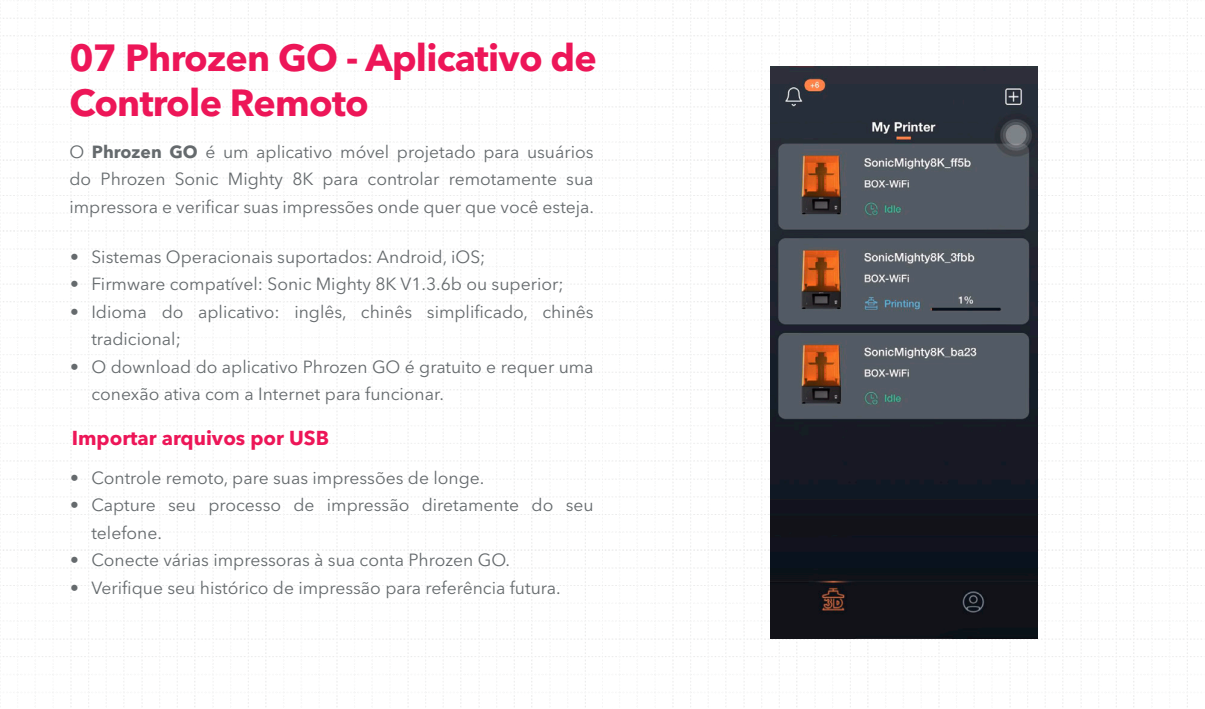
<style>
.page{position:relative;width:1205px;height:709px;background:#fff}
.page>*{position:absolute;margin:0;border:0;box-sizing:border-box;transform-origin:0 0}
.t1{font:700 37.5px/45px "Avenir Next LT Pro";letter-spacing:-.02em;color:#ed1658}
.t2{font:700 20px "Avenir Next LT Pro";color:#ed1658}
.t3{font:17.5px/27.5px "Avenir Next LT Pro";color:#656a6d}
.s1{font-weight:700}
</style>
<div class="page">
<img style="left:0;top:0;width:1202px;height:707px">
<img style="left:770px;top:66px;width:267px;height:572px">
<p class="t1" style="left:69px;top:35px;width:529px">07 Phrozen GO - Aplicativo de<br>Controle Remoto</p>
<p class="t3" style="left:69px;top:138px;width:526px;text-align:justify">O <span class="s1">Phrozen GO</span> é um aplicativo móvel projetado para usuários do Phrozen Sonic Mighty 8K para controlar remotamente sua impressora e verificar suas impressões onde quer que você esteja.</p>
<p class="t3" style="left:70px;top:243px;width:417px">• Sistemas Operacionais suportados: Android, iOS;</p>
<p class="t3" style="left:70px;top:270px;width:495px">• Firmware compatível: Sonic Mighty 8K V1.3.6b ou superior;</p>
<p class="t3" style="left:91px;top:298px;width:504px;text-indent:-21px">• Idioma do aplicativo: inglês, chinês simplificado, chinês tradicional;</p>
<p class="t3" style="left:91px;top:353px;width:504px;text-indent:-21px">• O download do aplicativo Phrozen GO é gratuito e requer uma conexão ativa com a Internet para funcionar.</p>
<p class="t2" style="left:72px;top:426px;width:259px">Importar arquivos por USB</p>
<p class="t3" style="left:70px;top:464px;width:416px">• Controle remoto, pare suas impressões de longe.</p>
<p class="t3" style="left:91px;top:491px;width:504px;text-indent:-21px">• Capture seu processo de impressão diretamente do seu telefone.</p>
<p class="t3" style="left:70px;top:546px;width:441px">• Conecte várias impressoras à sua conta Phrozen GO.</p>
<p class="t3" style="left:70px;top:574px;width:492px">• Verifique seu histórico de impressão para referência futura.</p>
</div>
